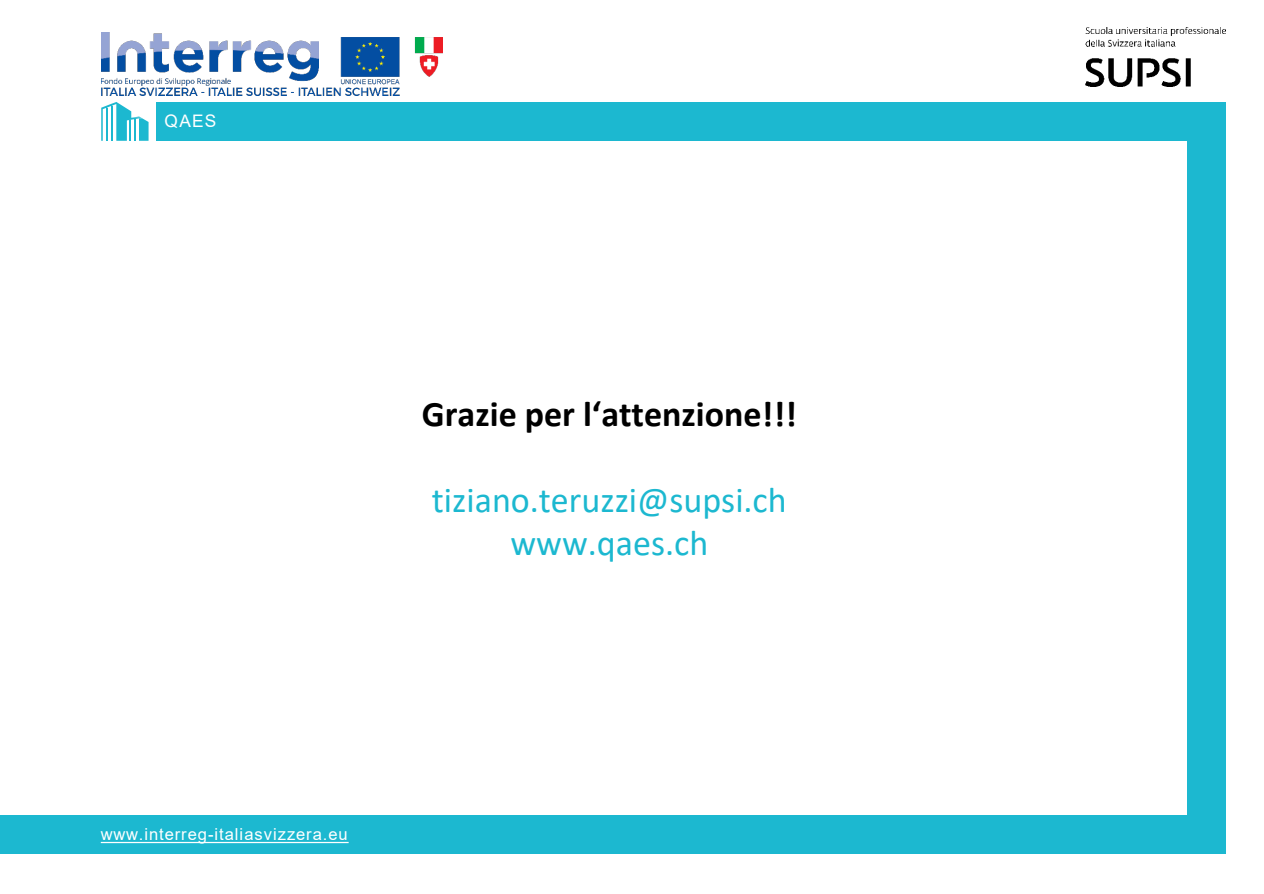
<style>
.page{position:relative;width:1264px;height:894px;background:#fff}
.page>*{position:absolute;margin:0;border:0;box-sizing:border-box;transform-origin:0 0}
.t1{font:36px/43.2px "Calibri";color:#1cb8d0;text-align:center}
.t2{font:700 36px "Calibri";color:#000}
.t3{font:17.25px "Arial";color:#fff}
.t4{font:16.5px "Arial";letter-spacing:.055em;color:#fff}
</style>
<div class="page">
<div style="left:157px;top:102px;width:1050px;height:39px;background:#1cb8d0"></div>
<div style="left:0;top:815px;width:1207px;height:38px;background:#1cb8d0"></div>
<div style="left:1186px;top:102px;width:39px;height:751px;background:#1cb8d0"></div>
<img style="left:101px;top:33px;width:341px;height:62px">
<svg style="left:101px;top:102px;width:47px;height:39px"></svg>
<svg style="left:101px;top:841px;width:247px;height:2px"></svg>
<img style="left:1085px;top:27px;width:140px;height:60px">
<p class="t3" style="left:164px;top:109px;width:53px">QAES</p>
<h1 class="t2" style="left:422px;top:388px;width:376px">Grazie per l‘attenzione!!!</h1>
<h1 class="t1" style="left:432px;top:477px;width:356px">tiziano.teruzzi@supsi.ch www.qaes.ch</h1>
<p class="t4" style="left:101px;top:822px;width:248px">www.interreg-italiasvizzera.eu</p>
</div>
